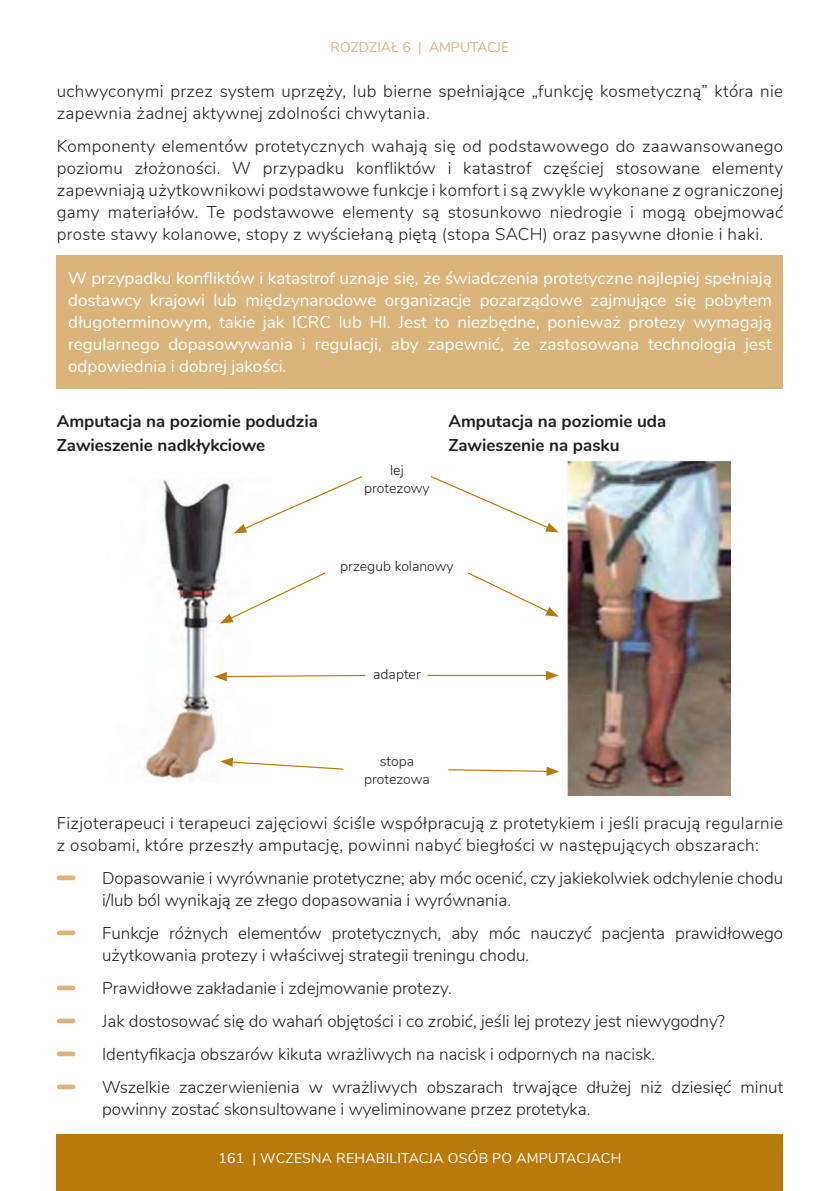
<style>
.page{position:relative;width:840px;height:1191px;background:#fff}
.page>*{position:absolute;margin:0;border:0;box-sizing:border-box;transform-origin:0 0}
.t1{font:300 17px/22px "Nunito";color:#231f20}
.t2{font:17px/22px "Nunito";color:#fff;text-align:justify}
.t3{font:300 17px/22px "Nunito";letter-spacing:.02em;color:#231f20}
.t4{font:700 17px/24px "Nunito";color:#231f20}
.t5{font:300 14px/18px "Nunito";color:#231f20;text-align:center}
.t6{font:14px "Nunito";letter-spacing:.02em;color:#fff}
.t7{font:14px "Nunito";color:#dbb47b}
</style>
<div class="page">
<div style="left:57px;top:1134px;width:725px;height:57px;background:#b87b0b"></div>
<div style="left:57px;top:255px;width:725px;height:134px;background:#dbb47b"></div>
<svg style="left:57px;top:875px;width:18px;height:5px"></svg>
<svg style="left:57px;top:930px;width:18px;height:5px"></svg>
<svg style="left:57px;top:985px;width:18px;height:5px"></svg>
<svg style="left:57px;top:1018px;width:18px;height:5px"></svg>
<svg style="left:57px;top:1051px;width:18px;height:5px"></svg>
<svg style="left:57px;top:1084px;width:18px;height:5px"></svg>
<img style="left:567px;top:461px;width:163px;height:334px">
<img style="left:145px;top:479px;width:95px;height:303px">
<svg style="left:431px;top:476px;width:127px;height:56px"></svg>
<svg style="left:467px;top:572px;width:91px;height:45px"></svg>
<hr style="left:427px;top:675px;width:122px;height:1px;background:#b87b0b">
<svg style="left:545px;top:671px;width:13px;height:9px"></svg>
<svg style="left:448px;top:766px;width:111px;height:10px"></svg>
<svg style="left:233px;top:476px;width:129px;height:57px"></svg>
<svg style="left:220px;top:571px;width:106px;height:52px"></svg>
<svg style="left:214px;top:672px;width:152px;height:9px"></svg>
<svg style="left:220px;top:757px;width:124px;height:13px"></svg>
<p class="t7" style="left:330px;top:37px;width:180px">ROZDZIAŁ 6 | AMPUTACJE</p>
<p class="t3" style="left:57px;top:79px;width:727px">uchwyconymi przez system uprzęży, lub bierne spełniające „funkcję kosmetyczną” która nie zapewnia żadnej aktywnej zdolności chwytania.</p>
<p class="t1" style="left:57px;top:134px;width:727px;text-align:justify">Komponenty elementów protetycznych wahają się od podstawowego do zaawansowanego poziomu złożoności. W przypadku konfliktów i katastrof częściej stosowane elementy zapewniają użytkownikowi podstawowe funkcje i komfort i są zwykle wykonane z ograniczonej gamy materiałów. Te podstawowe elementy są stosunkowo niedrogie i mogą obejmować proste stawy kolanowe, stopy z wyściełaną piętą (stopa SACH) oraz pasywne dłonie i haki.</p>
<p class="t2" style="left:68px;top:266px;width:704px">W przypadku konfliktów i katastrof uznaje się, że świadczenia protetyczne najlepiej spełniają dostawcy krajowi lub międzynarodowe organizacje pozarządowe zajmujące się pobytem długoterminowym, takie jak ICRC lub HI. Jest to niezbędne, ponieważ protezy wymagają regularnego dopasowywania i regulacji, aby zapewnić, że zastosowana technologia jest odpowiednia i dobrej jakości.</p>
<p class="t4" style="left:57px;top:408px;width:262px">Amputacja na poziomie podudzia<br>Zawieszenie nadkłykciowe</p>
<p class="t5" style="left:364px;top:460px;width:67px">lej protezowy</p>
<p class="t4" style="left:448px;top:408px;width:219px">Amputacja na poziomie uda<br>Zawieszenie na pasku</p>
<p class="t5" style="left:340px;top:557px;width:115px">przegub kolanowy</p>
<p class="t5" style="left:373px;top:664px;width:49px">adapter</p>
<p class="t5" style="left:364px;top:751px;width:67px">stopa protezowa</p>
<p class="t3" style="left:57px;top:811px;width:727px">Fizjoterapeuci i terapeuci zajęciowi ściśle współpracują z protetykiem i jeśli pracują regularnie z osobami, które przeszły amputację, powinni nabyć biegłości w następujących obszarach:</p>
<p class="t1" style="left:102px;top:866px;width:682px">Dopasowanie i wyrównanie protetyczne; aby móc ocenić, czy jakiekolwiek odchylenie chodu i/lub ból wynikają ze złego dopasowania i wyrównania.</p>
<p class="t1" style="left:102px;top:921px;width:682px">Funkcje różnych elementów protetycznych, aby móc nauczyć pacjenta prawidłowego użytkowania protezy i właściwej strategii treningu chodu.</p>
<p class="t1" style="left:102px;top:971px;width:682px;line-height:33px">Prawidłowe zakładanie i zdejmowanie protezy.<br>Jak dostosować się do wahań objętości i co zrobić, jeśli lej protezy jest niewygodny?<br>Identyfikacja obszarów kikuta wrażliwych na nacisk i odpornych na nacisk.<br>Wszelkie zaczerwienienia w wrażliwych obszarach trwające dłużej niż dziesięć minut</p>
<p class="t1" style="left:102px;top:1097px;width:489px">powinny zostać skonsultowane i wyeliminowane przez protetyka.</p>
<p class="t6" style="left:218px;top:1148px;width:404px">161 | WCZESNA REHABILITACJA OSÓB PO AMPUTACJACH</p>
</div>
